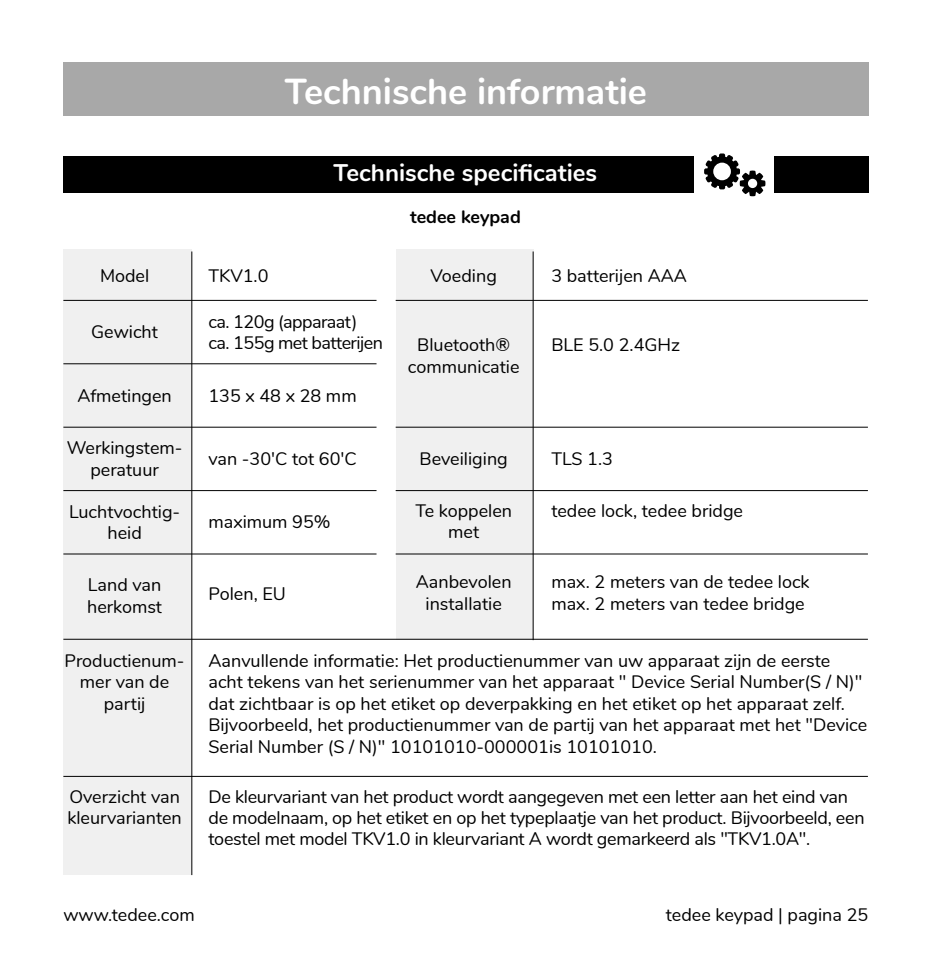
<style>
.page{position:relative;width:936px;height:978px;background:#fff}
.page>*{position:absolute;margin:0;border:0;box-sizing:border-box;transform-origin:0 0}
.t1{font:700 36px "Nunito";color:#fff}
.t2{font:700 24px "Nunito";color:#fff}
.t3{font:18px/21.6px "Nunito";color:#000;text-align:center}
.t4{font:18px/21.6px "Nunito";letter-spacing:-.03em;color:#000}
.t5{font:700 18px "Nunito";color:#000}
</style>
<div class="page">
<div style="left:63px;top:63px;width:805px;height:53px;background:#a8a8a8"></div>
<div style="left:63px;top:250px;width:129px;height:625px;background:#f0f0f0"></div>
<div style="left:395px;top:250px;width:138px;height:390px;background:#f0f0f0"></div>
<hr style="left:63px;top:363px;width:313px;height:1px;background:#000">
<hr style="left:63px;top:427px;width:313px;height:1px;background:#000">
<hr style="left:395px;top:427px;width:472px;height:1px;background:#000">
<hr style="left:63px;top:553px;width:313px;height:1px;background:#000">
<hr style="left:395px;top:553px;width:472px;height:1px;background:#000">
<hr style="left:63px;top:300px;width:313px;height:1px;background:#000">
<hr style="left:395px;top:300px;width:472px;height:1px;background:#000">
<hr style="left:63px;top:490px;width:313px;height:1px;background:#000">
<hr style="left:395px;top:490px;width:472px;height:1px;background:#000">
<hr style="left:191px;top:251px;width:1px;height:624px;background:#000">
<hr style="left:532px;top:251px;width:1px;height:389px;background:#000">
<div style="left:63px;top:156px;width:630px;height:37px;background:#000"></div>
<div style="left:773px;top:156px;width:95px;height:37px;background:#000"></div>
<svg style="left:704px;top:153px;width:61px;height:43px"></svg>
<hr style="left:63px;top:639px;width:804px;height:1px;background:#000">
<hr style="left:63px;top:776px;width:804px;height:1px;background:#000">
<h1 class="t1" style="left:285px;top:65px;width:363px">Technische informatie</h1>
<p class="t3" style="left:100px;top:264px;width:51px">Model</p>
<p class="t3" style="left:91px;top:320px;width:68px">Gewicht</p>
<p class="t3" style="left:77px;top:384px;width:96px">Afmetingen</p>
<p class="t3" style="left:67px;top:436px;width:117px">Werkingstem&shy;peratuur</p>
<p class="t3" style="left:69px;top:500px;width:113px">Luchtvochtig&shy;heid</p>
<p class="t3" style="left:87px;top:573px;width:76px;text-align:left">Land van herkomst</p>
<p class="t3" style="left:65px;top:649px;width:121px">Productienum&shy;mer van de partij</p>
<p class="t3" style="left:67px;top:785px;width:116px;text-align:left">Overzicht van kleurvarianten</p>
<h2 class="t2" style="left:333px;top:155px;width:265px">Technische specificaties</h2>
<p class="t5" style="left:410px;top:203px;width:112px">tedee keypad</p>
<p class="t3" style="left:208px;top:264px;width:62px">TKV1.0</p>
<p class="t4" style="left:208px;top:309px;width:176px">ca. 120g (apparaat) ca. 155g met batterijen</p>
<p class="t3" style="left:208px;top:384px;width:150px">135 x 48 x 28 mm</p>
<p class="t3" style="left:208px;top:447px;width:150px">van -30'C tot 60'C</p>
<p class="t3" style="left:208px;top:510px;width:124px">maximum 95%</p>
<p class="t3" style="left:208px;top:582px;width:79px">Polen, EU</p>
<p class="t3" style="left:430px;top:264px;width:68px">Voeding</p>
<p class="t3" style="left:408px;top:333px;width:113px">Bluetooth® communicatie</p>
<p class="t3" style="left:419px;top:447px;width:90px">Beveiliging</p>
<p class="t3" style="left:415px;top:499px;width:98px">Te koppelen met</p>
<p class="t3" style="left:416px;top:570px;width:97px">Aanbevolen installatie</p>
<p class="t3" style="left:551px;top:264px;width:137px">3 batterijen AAA</p>
<p class="t3" style="left:551px;top:333px;width:130px">BLE 5.0 2.4GHz</p>
<p class="t3" style="left:551px;top:447px;width:63px">TLS 1.3</p>
<p class="t3" style="left:551px;top:499px;width:193px">tedee lock, tedee bridge</p>
<p class="t3" style="left:551px;top:570px;width:260px;text-align:left">max. 2 meters van de tedee lock max. 2 meters van tedee bridge</p>
<p class="t3" style="left:208px;top:649px;width:660px;text-align:left">Aanvullende informatie: Het productienummer van uw apparaat zijn de eerste acht tekens van het serienummer van het apparaat " Device Serial Number(S / N)" dat zichtbaar is op het etiket op deverpakking en het etiket op het apparaat zelf.<br>Bijvoorbeeld, het productienummer van de partij van het apparaat met het "Device Serial Number (S / N)" 10101010-000001is 10101010.</p>
<p class="t3" style="left:208px;top:785px;width:657px;text-align:left">De kleurvariant van het product wordt aangegeven met een letter aan het eind van de modelnaam, op het etiket en op het typeplaatje van het product. Bijvoorbeeld, een toestel met model TKV1.0 in kleurvariant A wordt gemarkeerd als "TKV1.0A".</p>
<p class="t3" style="left:63px;top:903px;width:133px">www.tedee.com</p>
<p class="t3" style="left:665px;top:903px;width:204px">tedee keypad | pagina 25</p>
</div>
